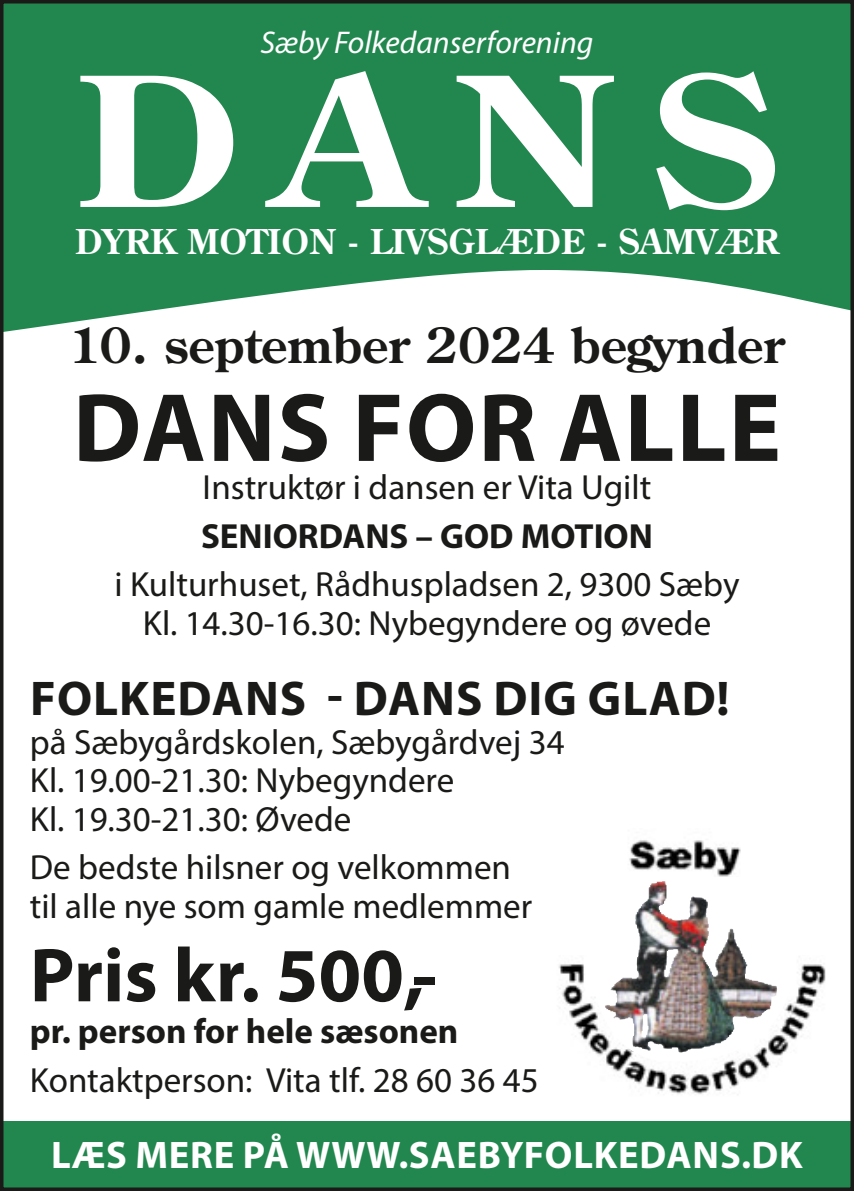
<style>
.page{position:relative;width:854px;height:1191px;background:#fff}
.page>*{position:absolute;margin:0;border:0;box-sizing:border-box;transform-origin:0 0}
.t1{font:700 179.2px "Century Old Style Std";color:#fff;scale:1.15 1}
.t2{font:700 98px "Myriad Pro";letter-spacing:.02em;color:#1a1a18}
.t3{font:700 77px "Myriad Pro";color:#1a1a18}
.t4{font:700 49px "Century Old Style Std";color:#1a1a18}
.t5{font:700 49px "Myriad Pro";letter-spacing:.02em;color:#1a1a18}
.t6{font:700 38.5px "Myriad Pro";letter-spacing:.02em;color:#fff}
.t7{font:35px/38.5px "Myriad Pro";color:#1a1a18}
.t8{font:700 35px "Myriad Pro";color:#1a1a18}
.t9{font:700 34.3px "Century Old Style Std";color:#fff}
.t10{font:italic 31.5px "Myriad Pro";color:#fff}
</style>
<div class="page">
<svg style="left:5px;top:5px;width:843px;height:327px;background:#3d9564"></svg>
<div style="left:0;top:1121px;width:853px;height:70px;background:#22874f"></div>
<div style="left:0;top:0;width:853px;height:1191px;border:4px solid #1a1a18"></div>
<img style="left:635px;top:881px;width:27px;height:74px">
<img style="left:629px;top:840px;width:112px;height:37px">
<img style="left:559px;top:955px;width:267px;height:139px">
<p class="t10" style="left:260px;top:26px;width:334px">Sæby Folkedanserforening</p>
<h1 class="t1" style="left:75px;top:24px;width:613px">DANS</h1>
<p class="t9" style="left:75px;top:219px;width:705px">DYRK MOTION - LIVSGLÆDE - SAMVÆR</p>
<h3 class="t4" style="left:69px;top:313px;width:717px">10. september 2024 begynder</h3>
<h2 class="t2" style="left:73px;top:373px;width:709px">DANS FOR ALLE</h2>
<p class="t7" style="left:202px;top:468px;width:450px">Instruktør i dansen er Vita Ugilt</p>
<p class="t8" style="left:201px;top:516px;width:453px">SENIORDANS – GOD MOTION</p>
<p class="t7" style="left:114px;top:565px;width:626px;text-align:center">i Kulturhuset, Rådhuspladsen 2, 9300 Sæby<br>Kl. 14.30-16.30: Nybegyndere og øvede</p>
<h3 class="t5" style="left:30px;top:671px;width:700px">FOLKEDANS - DANS DIG GLAD!</h3>
<p class="t7" style="left:30px;top:722px;width:536px">på Sæbygårdskolen, Sæbygårdvej 34<br>Kl. 19.00-21.30: Nybegyndere<br>Kl. 19.30-21.30: Øvede</p>
<p class="t7" style="left:30px;top:847px;width:504px">De bedste hilsner og velkommen til alle nye som gamle medlemmer</p>
<h3 class="t3" style="left:30px;top:932px;width:409px">Pris kr. 500,-</h3>
<p class="t8" style="left:30px;top:1012px;width:430px">pr. person for hele sæsonen</p>
<p class="t7" style="left:30px;top:1060px;width:510px">Kontaktperson: Vita tlf. 28 60 36 45</p>
<p class="t6" style="left:51px;top:1133px;width:753px">LÆS MERE PÅ WWW.SAEBYFOLKEDANS.DK</p>
</div>
